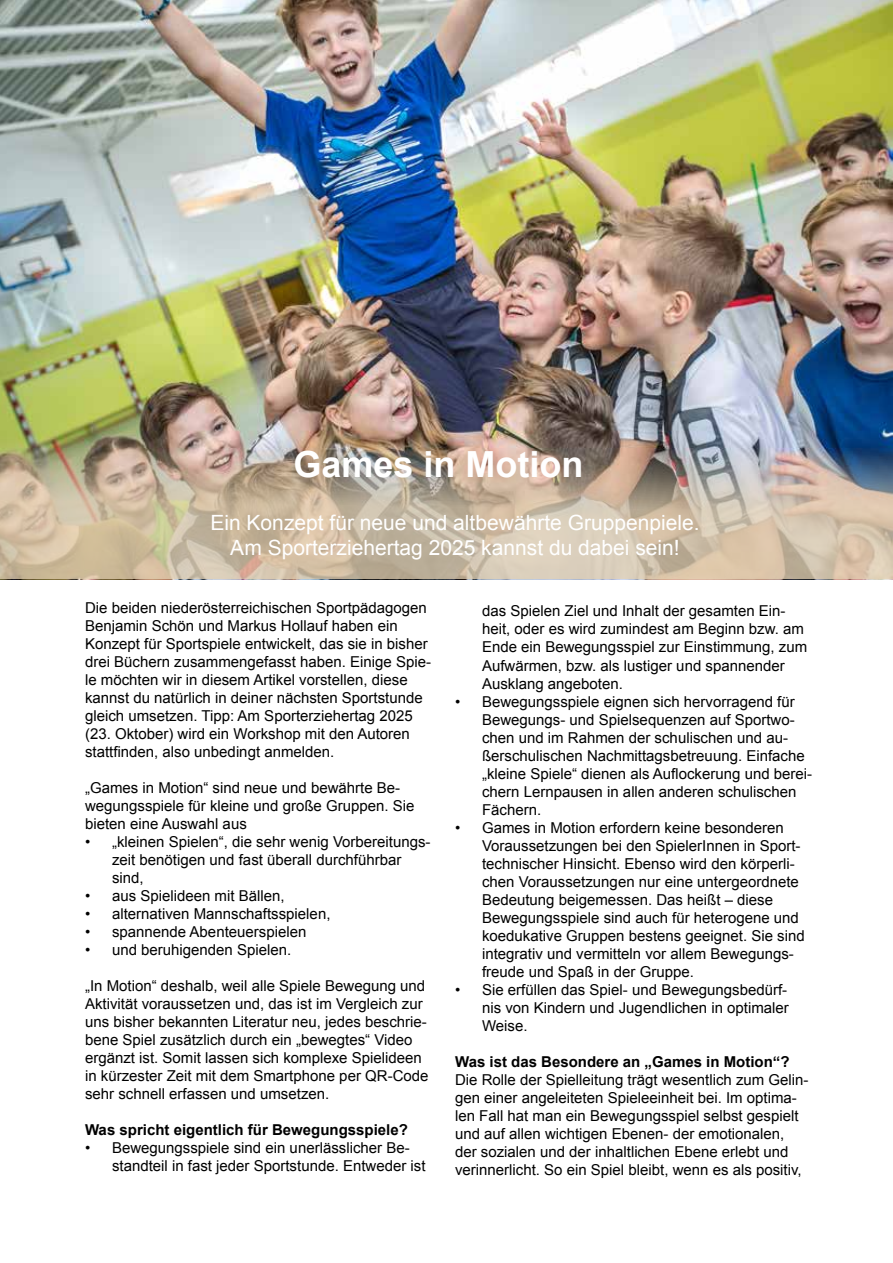
<style>
.page{position:relative;width:893px;height:1263px;background:#fff}
.page>*{position:absolute;margin:0;border:0;box-sizing:border-box;transform-origin:0 0}
.t1{font:700 36px "Arial";color:#fff}
.t2{font:21px/25.2px "Arial";color:#fff;text-align:center}
.t3{font:15px/18px "Arial";color:#000}
.t4{font:700 15px "Arial";color:#000}
</style>
<div class="page">
<img style="left:0;top:0;width:893px;height:405px">
<img style="left:0;top:405px;width:893px;height:174px">
<h1 class="t1" style="left:293px;top:440px;width:292px">Games in Motion</h1>
<h2 class="t2" style="left:210px;top:510px;width:491px">Ein Konzept für neue und altbewährte Gruppenpiele.<br>Am Sporterziehertag 2025 kannst du dabei sein!</h2>
<p class="t3" style="left:85px;top:598px;width:348px">Die beiden niederösterreichischen Sportpädagogen Benjamin Schön und Markus Hollauf haben ein Konzept für Sportspiele entwickelt, das sie in bisher drei Büchern zusammengefasst haben. Einige Spie&shy;le möchten wir in diesem Artikel vorstellen, diese kannst du natürlich in deiner nächsten Sportstunde gleich umsetzen. Tipp: Am Sporterziehertag 2025 (23. Oktober) wird ein Workshop mit den Autoren stattfinden, also unbedingt anmelden.</p>
<p class="t3" style="left:85px;top:778px;width:331px">„Games in Motion“ sind neue und bewährte Be&shy;wegungsspiele für kleine und große Gruppen. Sie bieten eine Auswahl aus</p>
<p class="t3" style="left:112px;top:832px;width:320px;text-indent:-27px">• „kleinen Spielen“, die sehr wenig Vorbereitungs&shy;zeit benötigen und fast überall durchführbar sind,</p>
<p class="t3" style="left:85px;top:886px;width:201px">• aus Spielideen mit Bällen,</p>
<p class="t3" style="left:85px;top:904px;width:247px">• alternativen Mannschaftsspielen,</p>
<p class="t3" style="left:85px;top:922px;width:223px">• spannende Abenteuerspielen</p>
<p class="t3" style="left:85px;top:940px;width:208px">• und beruhigenden Spielen.</p>
<p class="t3" style="left:85px;top:976px;width:345px">„In Motion“ deshalb, weil alle Spiele Bewegung und Aktivität voraussetzen und, das ist im Vergleich zur uns bisher bekannten Literatur neu, jedes beschrie&shy;bene Spiel zusätzlich durch ein „bewegtes“ Video ergänzt ist. Somit lassen sich komplexe Spielideen in kürzester Zeit mit dem Smartphone per QR-Code sehr schnell erfassen und umsetzen.</p>
<p class="t4" style="left:85px;top:1119px;width:324px">Was spricht eigentlich für Bewegungsspiele?</p>
<p class="t3" style="left:112px;top:1138px;width:315px;text-indent:-27px">• Bewegungsspiele sind ein unerlässlicher Be&shy;standteil in fast jeder Sportstunde. Entweder ist</p>
<p class="t3" style="left:482px;top:602px;width:327px">das Spielen Ziel und Inhalt der gesamten Ein&shy;heit, oder es wird zumindest am Beginn bzw. am Ende ein Bewegungsspiel zur Einstimmung, zum Aufwärmen, bzw. als lustiger und spannender Ausklang angeboten.</p>
<p class="t3" style="left:482px;top:692px;width:332px;text-indent:-27px">• Bewegungsspiele eignen sich hervorragend für Bewegungs- und Spielsequenzen auf Sportwo&shy;chen und im Rahmen der schulischen und au&shy;ßerschulischen Nachmittagsbetreuung. Einfache „kleine Spiele“ dienen als Auflockerung und berei&shy;chern Lernpausen in allen anderen schulischen Fächern.</p>
<p class="t3" style="left:482px;top:818px;width:324px;text-indent:-27px">• Games in Motion erfordern keine besonderen Voraussetzungen bei den SpielerInnen in Sport&shy;technischer Hinsicht. Ebenso wird den körperli&shy;chen Voraussetzungen nur eine untergeordnete Bedeutung beigemessen. Das heißt – diese Bewegungsspiele sind auch für heterogene und koedukative Gruppen bestens geeignet. Sie sind integrativ und vermitteln vor allem Bewegungs&shy;freude und Spaß in der Gruppe.</p>
<p class="t3" style="left:482px;top:980px;width:308px;text-align:justify;text-indent:-27px">• Sie erfüllen das Spiel- und Bewegungsbedürf&shy;nis von Kindern und Jugendlichen in optimaler Weise.</p>
<p class="t4" style="left:455px;top:1051px;width:336px">Was ist das Besondere an „Games in Motion“?</p>
<p class="t3" style="left:455px;top:1070px;width:355px">Die Rolle der Spielleitung trägt wesentlich zum Gelin&shy;gen einer angeleiteten Spieleeinheit bei. Im optima&shy;len Fall hat man ein Bewegungsspiel selbst gespielt und auf allen wichtigen Ebenen- der emotionalen, der sozialen und der inhaltlichen Ebene erlebt und verinnerlicht. So ein Spiel bleibt, wenn es als positiv,</p>
</div>
